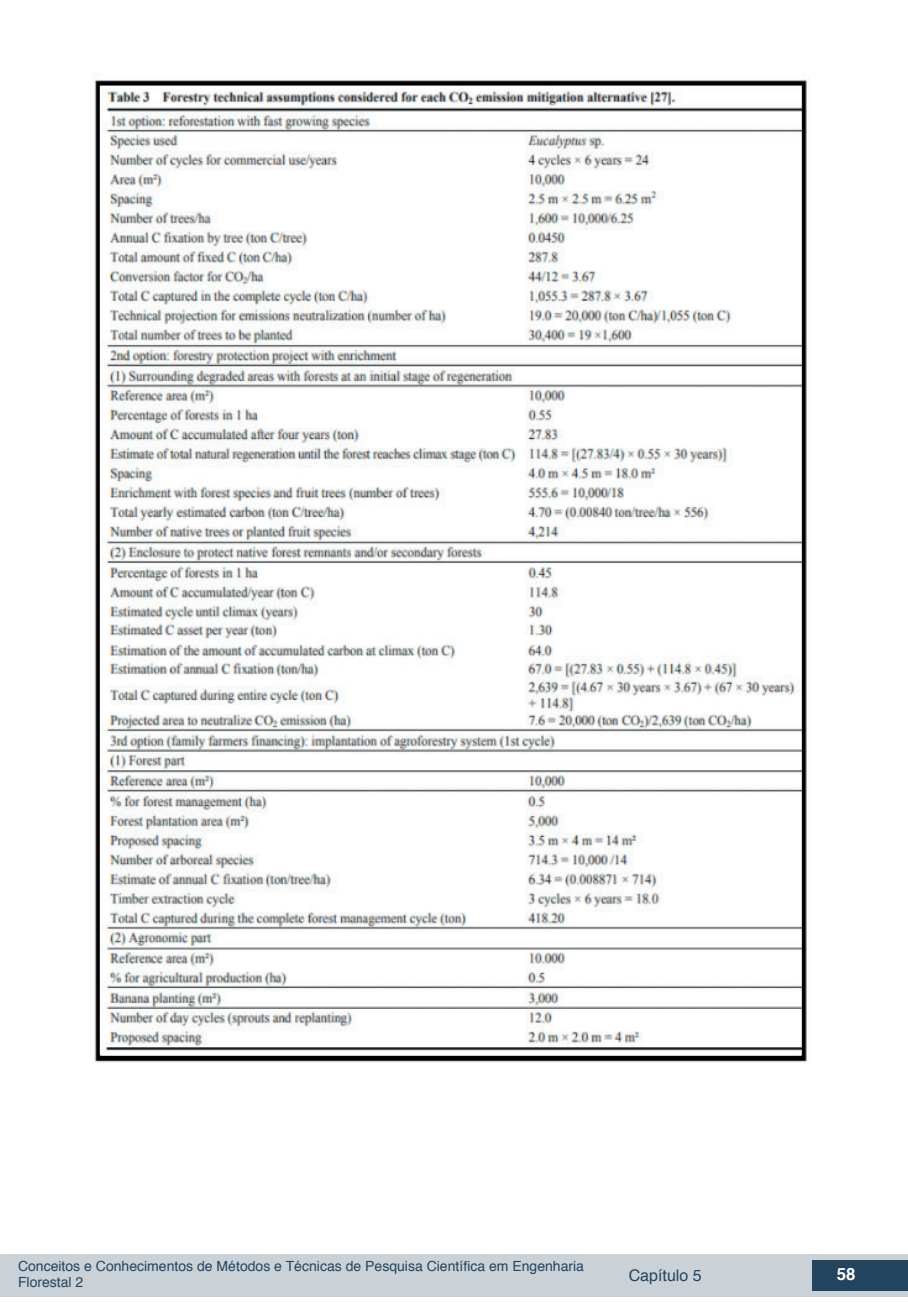
<style>
.page{position:relative;width:908px;height:1304px;background:#fff}
.page>*{position:absolute;margin:0;border:0;box-sizing:border-box;transform-origin:0 0}
.t1{font:700 16.8px "Helvetica";color:#fff}
.t2{font:16px "Helvetica";color:#23445f}
.t3{font:14px/16px "Helvetica";color:#23445f}
</style>
<div class="page">
<div style="left:0;top:1254px;width:906px;height:43px;background:#cad2d7"></div>
<div style="left:812px;top:1261px;width:95px;height:30px;background:#23445f"></div>
<img style="left:94px;top:75px;width:713px;height:988px">
<p class="t3" style="left:18px;top:1259px;width:567px">Conceitos e Conhecimentos de Métodos e Técnicas de Pesquisa Científica em Engenharia<br>Florestal 2</p>
<p class="t2" style="left:628px;top:1263px;width:74px">Capítulo 5</p>
<p class="t1" style="left:836px;top:1261px;width:20px">58</p>
</div>
